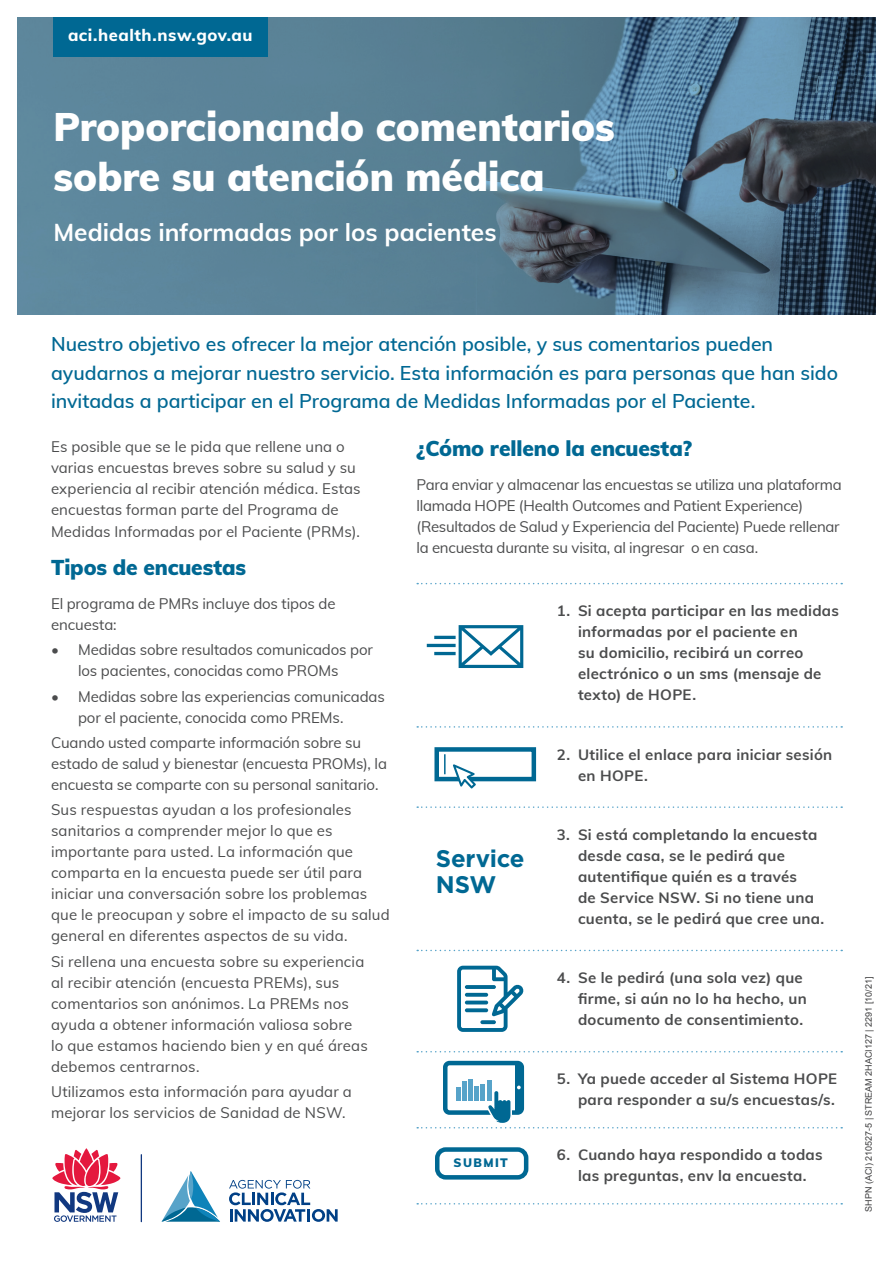
<style>
.page{position:relative;width:893px;height:1263px;background:#fff}
.page>*{position:absolute;margin:0;border:0;box-sizing:border-box;transform-origin:0 0}
.t1{font:900 39px/49.5px "Muli";color:#fff}
.t2{font:700 24.45px "Muli";color:#fff}
.t3{font:700 24px/26.2px "Gotham";letter-spacing:-.01em;color:#006893}
.t4{font:900 21px "Muli";letter-spacing:-.005em;color:#006893}
.t5{font:600 19.5px/28.5px "Muli";letter-spacing:-.005em;color:#006893}
.t6{font:800 16.5px "Muli";letter-spacing:.03em;color:#fff}
.t7{font:15px/21px "Muli";letter-spacing:.005em;color:#4b4c4d}
.t8{font:700 15px/21px "Muli";letter-spacing:.015em;color:#4b4c4d}
.t9{font:15px/21px "Muli";letter-spacing:-.015em;color:#4b4c4d}
.t10{font:900 12px "Muli";letter-spacing:.12em;color:#006893}
.t11{font:9px "Arial";color:#3e3e3f}
</style>
<div class="page">
<hr style="left:434px;top:652px;width:22px;height:3px;background:#006893">
<hr style="left:427px;top:644px;width:29px;height:3px;background:#006893">
<hr style="left:434px;top:636px;width:22px;height:3px;background:#006893">
<svg style="left:417px;top:1203px;width:425px;height:1px"></svg>
<svg style="left:417px;top:1051px;width:425px;height:1px"></svg>
<svg style="left:417px;top:950px;width:425px;height:1px"></svg>
<svg style="left:417px;top:806px;width:425px;height:2px"></svg>
<svg style="left:417px;top:726px;width:425px;height:2px"></svg>
<svg style="left:417px;top:583px;width:425px;height:1px"></svg>
<img style="left:17px;top:17px;width:859px;height:298px">
<svg style="left:459px;top:625px;width:64px;height:43px"></svg>
<div style="left:434px;top:747px;width:102px;height:34px;border:4px solid #006893"></div>
<hr style="left:444px;top:754px;width:2px;height:20px;background:#006893">
<svg style="left:453px;top:764px;width:23px;height:24px"></svg>
<svg style="left:457px;top:966px;width:67px;height:66px"></svg>
<svg style="left:465px;top:985px;width:31px;height:4px"></svg>
<svg style="left:465px;top:993px;width:23px;height:4px"></svg>
<svg style="left:465px;top:1000px;width:23px;height:4px"></svg>
<svg style="left:465px;top:1008px;width:23px;height:4px"></svg>
<svg style="left:480px;top:1020px;width:16px;height:4px"></svg>
<div style="left:443px;top:1061px;width:81px;height:54px;border:4px solid #006893;border-radius:4px"></div>
<div style="left:515px;top:1063px;width:5px;height:49px;background:#006893"></div>
<hr style="left:462px;top:1081px;width:4px;height:19px;background:#57a3c9">
<div style="left:468px;top:1079px;width:5px;height:21px;background:#57a3c9"></div>
<hr style="left:481px;top:1084px;width:4px;height:16px;background:#57a3c9">
<svg style="left:487px;top:1080px;width:4px;height:5px"></svg>
<svg style="left:417px;top:1085px;width:425px;height:43px"></svg>
<div style="left:435px;top:1147px;width:93px;height:32px;border:4px solid #006893;border-radius:9px"></div>
<svg style="left:229px;top:1180px;width:109px;height:42px"></svg>
<hr style="left:141px;top:1154px;width:1px;height:68px;background:#113880">
<svg style="left:52px;top:1148px;width:68px;height:74px"></svg>
<svg style="left:162px;top:1171px;width:58px;height:51px"></svg>
<div style="left:54px;top:17px;width:214px;height:40px;background:#006893"></div>
<p class="t6" style="left:68px;top:23px;width:186px">aci.health.nsw.gov.au</p>
<h1 class="t1" style="left:54px;top:101px;width:563px">Proporcionando comentarios sobre su atención médica</h1>
<h2 class="t2" style="left:54px;top:214px;width:445px">Medidas informadas por los pacientes</h2>
<p class="t5" style="left:51px;top:329px;width:788px">Nuestro objetivo es ofrecer la mejor atención posible, y sus comentarios pueden ayudarnos a mejorar nuestro servicio. Esta información es para personas que han sido invitadas a participar en el Programa de Medidas Informadas por el Paciente.</p>
<p class="t7" style="left:51px;top:435px;width:311px">Es posible que se le pida que rellene una o varias encuestas breves sobre su salud y su experiencia al recibir atención médica. Estas encuestas forman parte del Programa de</p>
<p class="t7" style="left:51px;top:521px;width:310px">Medidas Informadas por el Paciente (PRMs).</p>
<h3 class="t4" style="left:51px;top:552px;width:197px">Tipos de encuestas</h3>
<p class="t7" style="left:51px;top:593px;width:286px">El programa de PMRs incluye dos tipos de encuesta:</p>
<p class="t7" style="left:51px;top:639px;width:324px;text-align:center">• Medidas sobre resultados comunicados por los pacientes, conocidas como PROMs</p>
<p class="t7" style="left:78px;top:685px;width:308px;text-indent:-27px">• Medidas sobre las experiencias comunicadas por el paciente, conocida como PREMs.</p>
<p class="t7" style="left:51px;top:731px;width:338px">Cuando usted comparte información sobre su estado de salud y bienestar (encuesta PROMs), la encuesta se comparte con su personal sanitario.</p>
<p class="t7" style="left:51px;top:799px;width:340px">Sus respuestas ayudan a los profesionales sanitarios a comprender mejor lo que es importante para usted. La información que comparta en la encuesta puede ser útil para iniciar una conversación sobre los problemas que le preocupan y sobre el impacto de su salud general en diferentes aspectos de su vida.</p>
<p class="t7" style="left:51px;top:950px;width:318px">Si rellena una encuesta sobre su experiencia al recibir atención (encuesta PREMs), sus comentarios son anónimos. La PREMs nos ayuda a obtener información valiosa sobre lo que estamos haciendo bien y en qué áreas debemos centrarnos.</p>
<p class="t7" style="left:51px;top:1080px;width:302px">Utilizamos esta información para ayudar a mejorar los servicios de Sanidad de NSW.</p>
<h3 class="t4" style="left:416px;top:433px;width:277px">¿Cómo relleno la encuesta?</h3>
<p class="t9" style="left:416px;top:473px;width:427px">Para enviar y almacenar las encuestas se utiliza una plataforma llamada HOPE (Health Outcomes and Patient Experience) (Resultados de Salud y Experiencia del Paciente) Puede rellenar la encuesta durante su visita, al ingresar o en casa.</p>
<p class="t8" style="left:578px;top:600px;width:262px;text-indent:-21px">1. Si acepta participar en las medidas informadas por el paciente en<br>su domicilio, recibirá un correo electrónico o un sms (mensaje de texto) de HOPE.</p>
<p class="t8" style="left:578px;top:743px;width:256px;text-indent:-21px">2. Utilice el enlace para iniciar sesión en HOPE.</p>
<p class="t8" style="left:578px;top:823px;width:248px;text-indent:-21px">3. Si está completando la encuesta desde casa, se le pedirá que autentifique quién es a través<br>de Service NSW. Si no tiene una cuenta, se le pedirá que cree una.</p>
<h3 class="t3" style="left:436px;top:845px;width:90px">Service<br>NSW</h3>
<p class="t8" style="left:578px;top:966px;width:230px;text-indent:-21px">4. Se le pedirá (una sola vez) que firme, si aún no lo ha hecho, un documento de consentimiento.</p>
<p class="t8" style="left:557px;top:1068px;width:282px;text-align:right">5. Ya puede acceder al Sistema HOPE para responder a su/s encuestas/s.</p>
<p class="t10" style="left:453px;top:1154px;width:56px">SUBMIT</p>
<p class="t8" style="left:557px;top:1144px;width:267px;text-align:center">6. Cuando haya respondido a todas las preguntas, env la encuesta.</p>
<p class="t11" style="left:863px;top:1212px;width:237px;rotate:-90deg">SHPN (ACI) 210527-5 | STREAM 2HACI127 | 2291 [10/21]</p>
</div>
